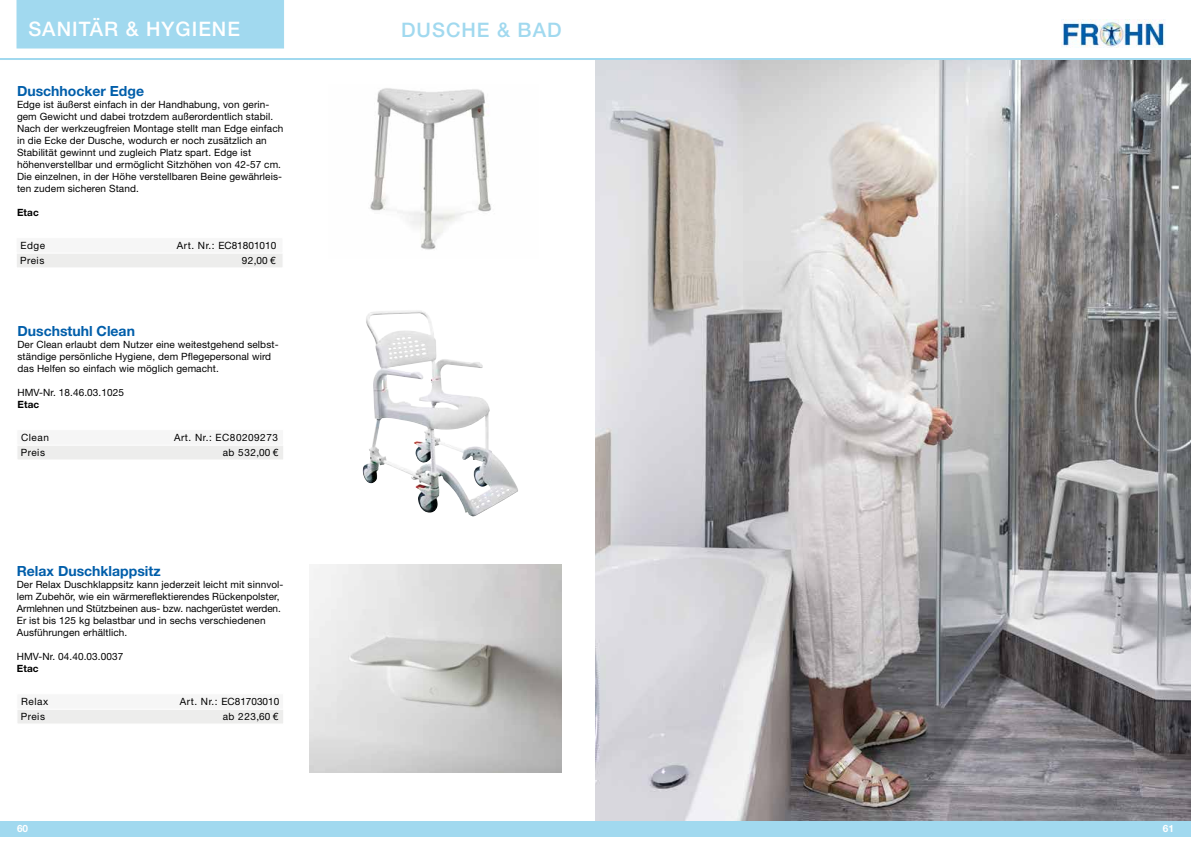
<style>
.page{position:relative;width:1191px;height:842px;background:#fff}
.page>*{position:absolute;margin:0;border:0;box-sizing:border-box;transform-origin:0 0}
.t1{font:500 20px "Helvetica Neue LT Std";letter-spacing:.05em;color:#fff}
.t2{font:500 20px "Helvetica Neue LT Std";letter-spacing:.05em;color:#a1d9ef}
.t3{font:700 14px "Helvetica Neue LT Std";color:#005eaa}
.t4{font:10px/12px "Helvetica Neue LT Std";letter-spacing:.01em;color:#000}
.t5{font:10px "Helvetica Neue LT Std";letter-spacing:.05em;color:#000}
.t6{font:700 10px "Helvetica Neue LT Std";letter-spacing:.01em;color:#000}
.t7{font:700 10px "Helvetica Neue LT Std";color:#fff}
</style>
<div class="page">
<img style="left:1061px;top:20px;width:104px;height:28px">
<div style="left:17px;top:0;width:267px;height:48px;background:#a1d9ef"></div>
<hr style="left:0;top:58px;width:1191px;height:2px;background:#a1d9ef">
<div style="left:0;top:821px;width:1191px;height:15px;background:#a1d9ef"></div>
<img style="left:362px;top:311px;width:156px;height:206px">
<img style="left:370px;top:88px;width:121px;height:162px">
<img style="left:309px;top:564px;width:252px;height:208px">
<div style="left:17px;top:254px;width:266px;height:13px;background:#ededec"></div>
<div style="left:17px;top:446px;width:266px;height:13px;background:#ededec"></div>
<div style="left:17px;top:710px;width:266px;height:14px;background:#ededec"></div>
<img style="left:595px;top:60px;width:596px;height:761px">
<h1 class="t1" style="left:28px;top:17px;width:213px">SANITÄR &amp; HYGIENE</h1>
<h1 class="t2" style="left:401px;top:18px;width:162px">DUSCHE &amp; BAD</h1>
<h2 class="t3" style="left:17px;top:82px;width:129px">Duschhocker Edge</h2>
<p class="t4" style="left:17px;top:98px;width:268px">Edge ist äußerst einfach in der Handhabung, von gerin&shy;gem Gewicht und dabei trotzdem außerordentlich stabil.<br>Nach der werkzeugfreien Montage stellt man Edge einfach in die Ecke der Dusche, wodurch er noch zusätzlich an Stabilität gewinnt und zugleich Platz spart. Edge ist höhenverstellbar und ermöglicht Sitzhöhen von 42-57 cm.<br>Die einzelnen, in der Höhe verstellbaren Beine gewährleis&shy;ten zudem sicheren Stand.</p>
<p class="t6" style="left:17px;top:206px;width:23px">Etac</p>
<p class="t4" style="left:21px;top:239px;width:26px">Edge</p>
<p class="t4" style="left:177px;top:239px;width:101px">Art. Nr.: EC81801010</p>
<p class="t4" style="left:20px;top:254px;width:26px">Preis</p>
<p class="t4" style="left:242px;top:254px;width:36px">92,00 €</p>
<h2 class="t3" style="left:18px;top:322px;width:119px">Duschstuhl Clean</h2>
<p class="t4" style="left:18px;top:338px;width:262px">Der Clean erlaubt dem Nutzer eine weitestgehend selbst&shy;ständige persönliche Hygiene, dem Pflegepersonal wird das Helfen so einfach wie möglich gemacht.</p>
<p class="t4" style="left:18px;top:386px;width:108px">HMV-Nr. 18.46.03.1025</p>
<p class="t6" style="left:18px;top:398px;width:23px">Etac</p>
<p class="t4" style="left:21px;top:431px;width:29px">Clean</p>
<p class="t5" style="left:174px;top:431px;width:105px">Art. Nr.: EC80209273</p>
<p class="t4" style="left:21px;top:446px;width:26px">Preis</p>
<p class="t4" style="left:223px;top:446px;width:57px">ab 532,00 €</p>
<h2 class="t3" style="left:17px;top:562px;width:145px">Relax Duschklappsitz</h2>
<p class="t4" style="left:17px;top:578px;width:268px">Der Relax Duschklappsitz kann jederzeit leicht mit sinnvol&shy;lem Zubehör, wie ein wärmereflektierendes Rückenpolster, Armlehnen und Stützbeinen aus- bzw. nachgerüstet werden.<br>Er ist bis 125 kg belastbar und in sechs verschiedenen Ausführungen erhältlich.</p>
<p class="t4" style="left:17px;top:650px;width:108px">HMV-Nr. 04.40.03.0037</p>
<p class="t6" style="left:17px;top:662px;width:23px">Etac</p>
<p class="t4" style="left:21px;top:695px;width:28px">Relax</p>
<p class="t4" style="left:180px;top:695px;width:101px">Art. Nr.: EC81703010</p>
<p class="t4" style="left:21px;top:710px;width:26px">Preis</p>
<p class="t4" style="left:223px;top:710px;width:57px">ab 223,60 €</p>
<p class="t7" style="left:17px;top:823px;width:13px">60</p>
<p class="t7" style="left:1162px;top:823px;width:13px">61</p>
</div>
